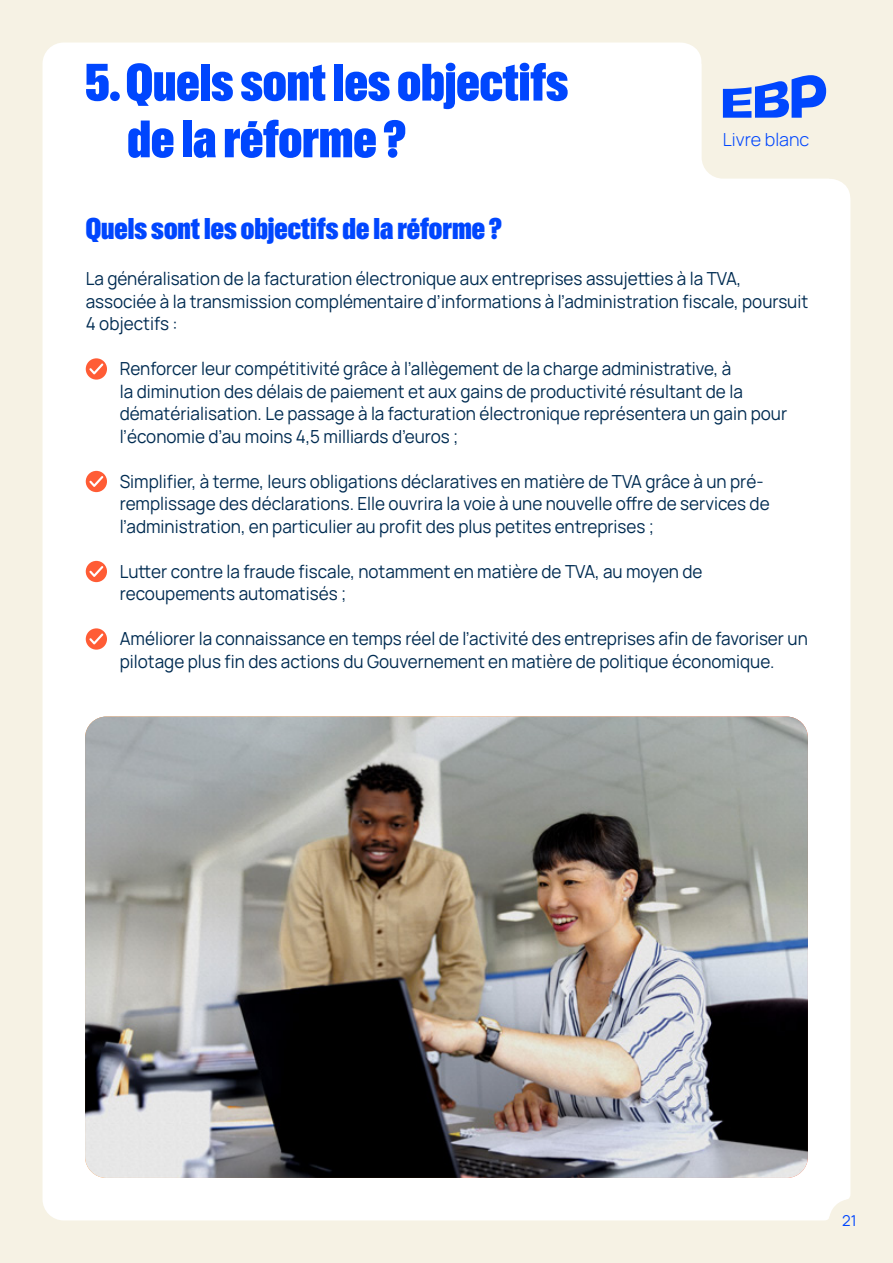
<style>
.page{position:relative;width:893px;height:1263px;background:#f6f2e4}
.page>*{position:absolute;margin:0;border:0;box-sizing:border-box;transform-origin:0 0}
.t1{font:extra-condensed 52.5px/56.7px "EBP Gravity Cyrillic";color:#0046fe}
.t2{font:extra-condensed 30px "EBP Gravity Cyrillic";color:#0046fe}
.t3{font:18px/22.5px "Manrope";color:#002c52;scale:.95 1}
.t4{font:300 18px "Manrope";color:#0046fe}
.t5{font:15px "Manrope";color:#0046fe}
</style>
<div class="page">
<div style="left:43px;top:43px;width:807px;height:1177px;background:#fff;border-radius:21px"></div>
<div style="left:680px;top:21px;width:192px;height:43px;background:#f6f2e4;border-radius:21px"></div>
<div style="left:829px;top:21px;width:43px;height:179px;background:#f6f2e4;border-radius:21px"></div>
<div style="left:702px;top:43px;width:148px;height:136px;background:#f6f2e4;border-radius:21px"></div>
<svg style="left:723px;top:75px;width:103px;height:43px"></svg>
<svg style="left:86px;top:358px;width:21px;height:22px"></svg>
<svg style="left:86px;top:471px;width:21px;height:21px"></svg>
<svg style="left:86px;top:561px;width:21px;height:21px"></svg>
<svg style="left:86px;top:628px;width:21px;height:22px"></svg>
<img style="left:85px;top:716px;width:723px;height:462px">
<div style="left:829px;top:1199px;width:43px;height:43px;background:#f6f2e4;border-radius:50%"></div>
<h1 class="t1" style="left:127px;top:54px;width:442px;text-indent:-42px">5. Quels sont les objectifs de la réforme ?</h1>
<p class="t4" style="left:723px;top:126px;width:88px">Livre blanc</p>
<h2 class="t2" style="left:86px;top:212px;width:417px">Quels sont les objectifs de la réforme ?</h2>
<p class="t3" style="left:86px;top:266px;width:762px">La généralisation de la facturation électronique aux entreprises assujetties à la TVA, associée à la transmission complémentaire d’informations à l’administration fiscale, poursuit<br>4 objectifs :</p>
<p class="t3" style="left:120px;top:356px;width:704px">Renforcer leur compétitivité grâce à l’allègement de la charge administrative, à<br>la diminution des délais de paiement et aux gains de productivité résultant de la dématérialisation. Le passage à la facturation électronique représentera un gain pour l’économie d’au moins 4,5 milliards d’euros ;</p>
<p class="t3" style="left:120px;top:469px;width:686px">Simplifier, à terme, leurs obligations déclaratives en matière de TVA grâce à un pré&shy;remplissage des déclarations. Elle ouvrira la voie à une nouvelle offre de services de l’administration, en particulier au profit des plus petites entreprises ;</p>
<p class="t3" style="left:120px;top:559px;width:615px">Lutter contre la fraude fiscale, notamment en matière de TVA, au moyen de recoupements automatisés ;</p>
<p class="t3" style="left:120px;top:626px;width:726px">Améliorer la connaissance en temps réel de l’activité des entreprises afin de favoriser un pilotage plus fin des actions du Gouvernement en matière de politique économique.</p>
<p class="t5" style="left:842px;top:1209px;width:16px">21</p>
</div>
